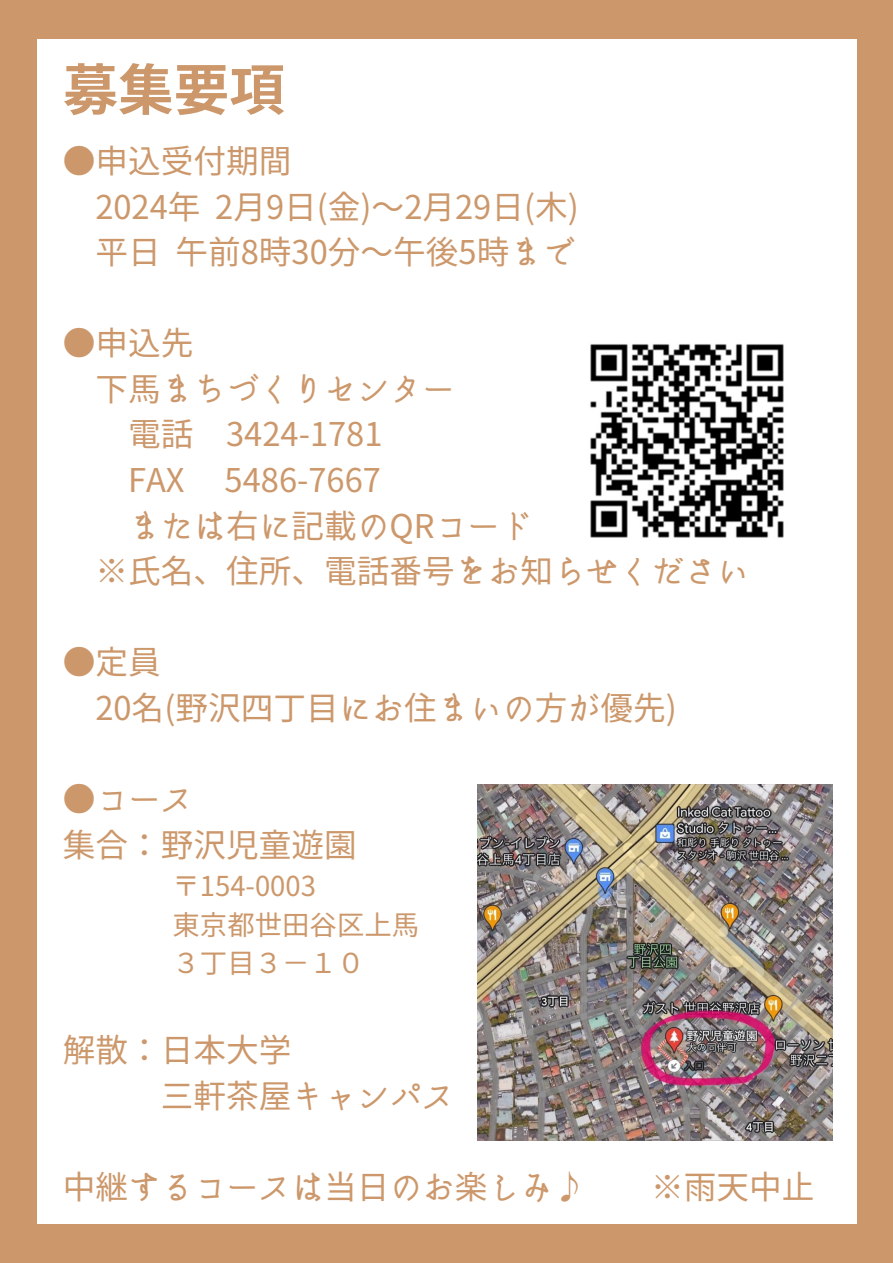
<style>
.page{position:relative;width:893px;height:1263px;background:#cc986b}
.page>*{position:absolute;margin:0;border:0;box-sizing:border-box;transform-origin:0 0}
.t1{font:700 55.5px "irohakaku C";color:#cc986b}
.t2{font:32.7px "irohakaku C";color:#cc986b}
.t3{font:27.45px "irohakaku C";color:#cc986b}
</style>
<div class="page">
<div style="left:37px;top:39px;width:819px;height:1184px;background:#fff"></div>
<img style="left:590px;top:344px;width:194px;height:194px">
<img style="left:477px;top:785px;width:355px;height:355px">
<p class="t1" style="left:63px;top:50px;width:223px">募集要項</p>
<h1 class="t2" style="left:63px;top:138px;width:230px">●申込受付期間</h1>
<p class="t2" style="left:95px;top:183px;width:485px">2024年 2月9日(金)～2月29日(木)</p>
<p class="t2" style="left:95px;top:229px;width:481px">平日午前8時30分～午後5時まで</p>
<p class="t2" style="left:63px;top:320px;width:132px">●申込先</p>
<p class="t2" style="left:95px;top:366px;width:361px">下馬まちづくりセンター</p>
<p class="t2" style="left:128px;top:411px;width:256px">電話 3424-1781</p>
<p class="t2" style="left:128px;top:457px;width:254px">FAX 5486-7667</p>
<p class="t2" style="left:128px;top:502px;width:406px">または右に記載のQRコード</p>
<p class="t2" style="left:95px;top:548px;width:655px">※氏名、住所、電話番号をお知らせください</p>
<h2 class="t2" style="left:63px;top:639px;width:100px">●定員</h2>
<p class="t2" style="left:95px;top:685px;width:583px">20名(野沢四丁目にお住まいの方が優先)</p>
<p class="t2" style="left:63px;top:776px;width:132px">●コース</p>
<p class="t2" style="left:63px;top:821px;width:296px">集合：野沢児童遊園</p>
<p class="t3" style="left:172px;top:867px;width:145px">〒154-0003</p>
<p class="t3" style="left:172px;top:905px;width:248px">東京都世田谷区上馬</p>
<p class="t3" style="left:172px;top:943px;width:194px">３丁目３−１０</p>
<p class="t2" style="left:63px;top:1027px;width:230px">解散：日本大学</p>
<p class="t2" style="left:161px;top:1073px;width:296px">三軒茶屋キャンパス</p>
<p class="t2" style="left:63px;top:1164px;width:524px">中継するコースは当日のお楽しみ♪</p>
<p class="t2" style="left:651px;top:1164px;width:165px">※雨天中止</p>
</div>
